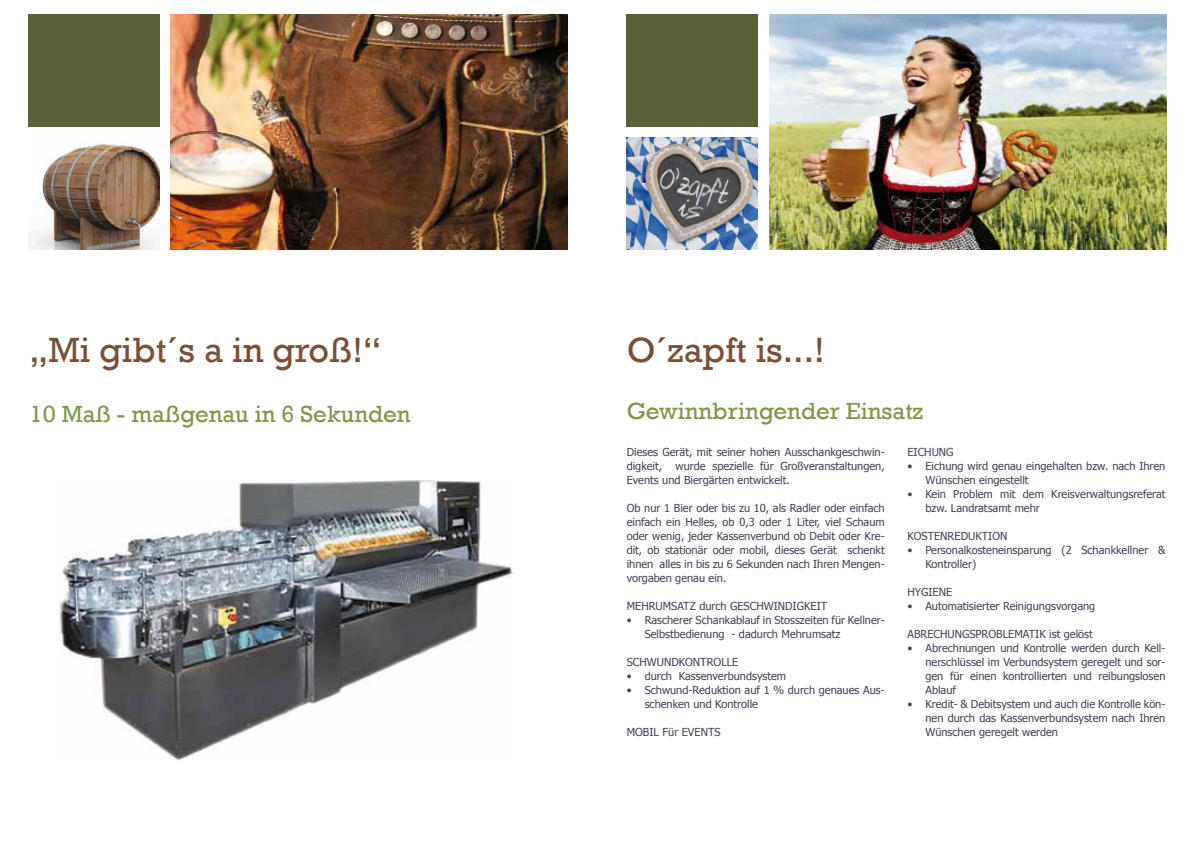
<style>
.page{position:relative;width:1191px;height:842px;background:#fff}
.page>*{position:absolute;margin:0;border:0;box-sizing:border-box;transform-origin:0 0}
.t1{font:36px "Rockwell";color:#765039}
.t2{font:24px "Rockwell";color:#80964d}
.t3{font:11px/14px "Tahoma";color:#434056}
</style>
<div class="page">
<img style="left:59px;top:481px;width:453px;height:279px">
<img style="left:171px;top:14px;width:397px;height:235px">
<div style="left:28px;top:14px;width:131px;height:112px;background:#5a6137"></div>
<img style="left:28px;top:142px;width:131px;height:107px">
<div style="left:626px;top:14px;width:132px;height:112px;background:#5a6137"></div>
<img style="left:626px;top:137px;width:132px;height:112px">
<img style="left:769px;top:14px;width:397px;height:235px">
<h1 class="t1" style="left:30px;top:329px;width:353px">„Mi gibt´s a in groß!“</h1>
<h2 class="t2" style="left:30px;top:400px;width:382px">10 Maß - maßgenau in 6 Sekunden</h2>
<h1 class="t1" style="left:626px;top:329px;width:200px">O´zapft is...!</h1>
<h2 class="t2" style="left:626px;top:397px;width:298px">Gewinnbringender Einsatz</h2>
<p class="t3" style="left:907px;top:445px;width:48px">EICHUNG</p>
<p class="t3" style="left:925px;top:459px;width:241px;text-indent:-18px">• Eichung wird genau eingehalten bzw. nach Ihren<br>Wünschen eingestellt</p>
<p class="t3" style="left:925px;top:487px;width:241px;text-indent:-18px">• Kein Problem mit dem Kreisverwaltungsreferat bzw. Landratsamt mehr</p>
<p class="t3" style="left:907px;top:529px;width:102px">KOSTENREDUKTION</p>
<p class="t3" style="left:925px;top:543px;width:241px;text-indent:-18px">• Personalkosteneinsparung (2 Schankkellner &amp;<br>Kontroller)</p>
<p class="t3" style="left:907px;top:585px;width:46px">HYGIENE</p>
<p class="t3" style="left:907px;top:599px;width:189px">• Automatisierter Reinigungsvorgang</p>
<p class="t3" style="left:907px;top:627px;width:187px">ABRECHUNGSPROBLEMATIK ist gelöst</p>
<p class="t3" style="left:925px;top:641px;width:241px;text-align:justify;text-indent:-18px">• Abrechnungen und Kontrolle werden durch Kell&shy;nerschlüssel im Verbundsystem geregelt und sor&shy;gen für einen kontrollierten und reibungslosen Ablauf</p>
<p class="t3" style="left:925px;top:697px;width:241px;text-align:justify;text-indent:-18px">• Kredit- &amp; Debitsystem und auch die Kontrolle kön&shy;nen durch das Kassenverbundsystem nach Ihren Wünschen geregelt werden</p>
<p class="t3" style="left:626px;top:445px;width:259px;text-align:justify">Dieses Gerät, mit seiner hohen Ausschankgeschwin&shy;digkeit, wurde spezielle für Großveranstaltungen, Events und Biergärten entwickelt.</p>
<p class="t3" style="left:626px;top:501px;width:259px;text-align:justify">Ob nur 1 Bier oder bis zu 10, als Radler oder einfach einfach ein Helles, ob 0,3 oder 1 Liter, viel Schaum oder wenig, jeder Kassenverbund ob Debit oder Kre&shy;dit, ob stationär oder mobil, dieses Gerät schenkt ihnen alles in bis zu 6 Sekunden nach Ihren Mengen&shy;vorgaben genau ein.</p>
<p class="t3" style="left:626px;top:599px;width:202px">MEHRUMSATZ durch GESCHWINDIGKEIT</p>
<p class="t3" style="left:644px;top:613px;width:241px;text-indent:-18px">• Rascherer Schankablauf in Stosszeiten für Kellner-<br>Selbstbedienung - dadurch Mehrumsatz</p>
<p class="t3" style="left:626px;top:655px;width:113px">SCHWUNDKONTROLLE</p>
<p class="t3" style="left:626px;top:669px;width:161px">• durch Kassenverbundsystem</p>
<p class="t3" style="left:644px;top:683px;width:241px;text-indent:-18px">• Schwund-Reduktion auf 1 % durch genaues Aus&shy;schenken und Kontrolle</p>
<p class="t3" style="left:626px;top:725px;width:95px">MOBIL Für EVENTS</p>
</div>
